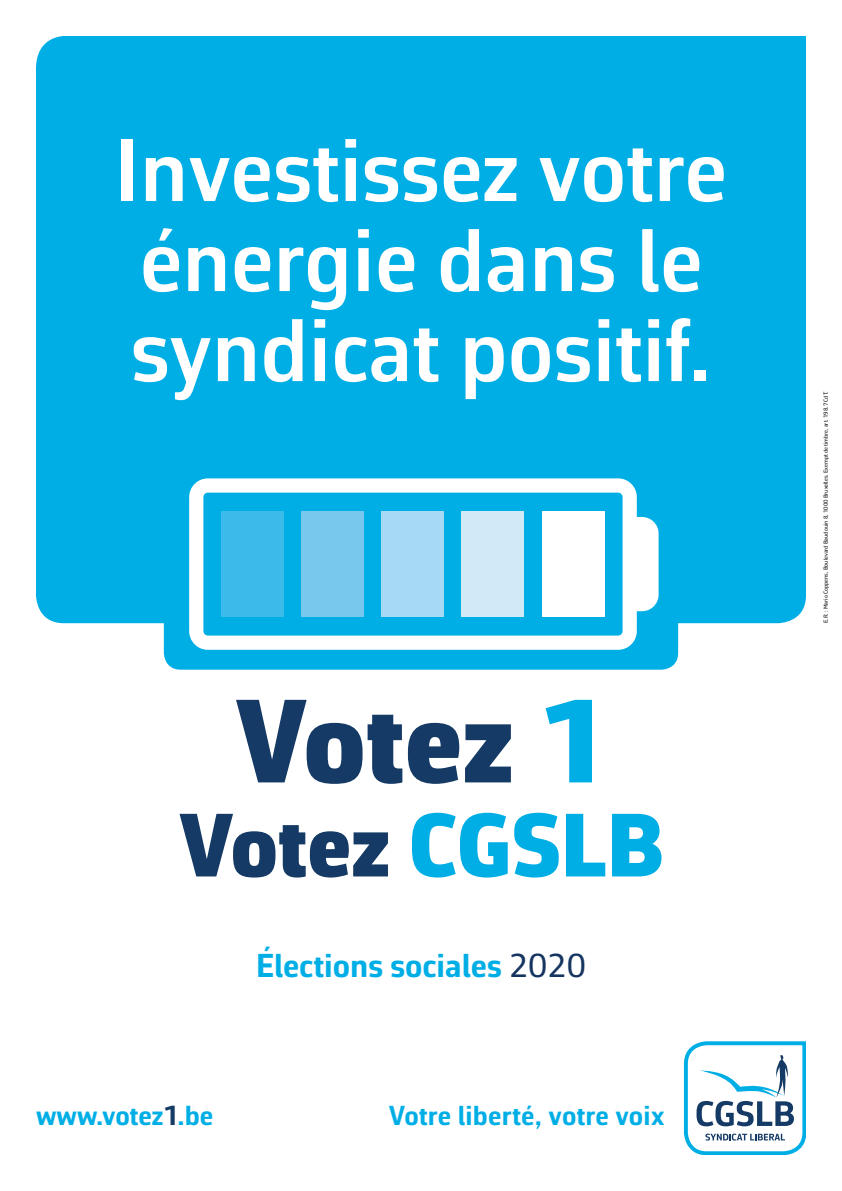
<style>
.page{position:relative;width:842px;height:1191px;background:#fff}
.page>*{position:absolute;margin:0;border:0;box-sizing:border-box;transform-origin:0 0}
.titel_normal_doblauw{font:900 120px "Corbeau Pro";color:#143a65}
.titel_normal_doblauw-2{font:900 91px "Corbeau Pro";color:#143a65}
.titel_normal_doblauw-3{font:600 90px/90px "Corbeau Pro";color:#fff}
.titel_bold_wit{font:700 33.6px "Corbeau Pro";color:#00aee6}
.titel_bold_wit-2{font:700 28px "Corbeau Pro";color:#00aee6}
.t1{font:700 27.8px "Corbeau Pro";letter-spacing:.01em;color:#00aee6}
.t2{font:500 6px "Corbeau Pro";letter-spacing:-.005em;color:#231f20}
.s1{color:#00aee6}
.s2{font-weight:400;color:#153560}
.s3{color:#143a65}
</style>
<div class="page">
<div style="left:36px;top:36px;width:770px;height:633px;background:#00aee6"></div>
<div style="left:189px;top:478px;width:448px;height:172px;border:14px solid #fff;border-radius:12px"></div>
<svg style="left:625px;top:517px;width:34px;height:94px"></svg>
<div style="left:221px;top:511px;width:62px;height:106px;background:#3cbbea"></div>
<div style="left:301px;top:511px;width:63px;height:106px;background:#78c8ed"></div>
<div style="left:381px;top:511px;width:63px;height:106px;background:#a6d9f4"></div>
<div style="left:461px;top:511px;width:63px;height:106px;background:#d1eaf8"></div>
<div style="left:542px;top:511px;width:62px;height:106px;background:#fff"></div>
<svg style="left:684px;top:1041px;width:122px;height:113px"></svg>
<p class="titel_normal_doblauw-3" style="left:115px;top:124px;width:613px">Investissez votre énergie dans le syndicat positif.</p>
<p class="titel_normal_doblauw" style="left:234px;top:661px;width:375px">Votez <span class="s1">1</span></p>
<p class="titel_normal_doblauw-2" style="left:178px;top:784px;width:487px">Votez <span class="s1">CGSLB</span></p>
<p class="titel_bold_wit" style="left:256px;top:943px;width:331px">Élections sociales <span class="s2">2020</span></p>
<p class="titel_bold_wit-2" style="left:36px;top:1096px;width:179px">www.votez<span class="s3">1</span> .be</p>
<p class="t1" style="left:389px;top:1096px;width:277px">Votre liberté, votre voix</p>
<p class="t2" style="left:822px;top:623px;width:233px;rotate:-90deg">E.R. : Mario Coppens, Boulevard Baudouin 8, 1000 Bruxelles. Exempt de timbre, art. 198.7 CdT.</p>
</div>
